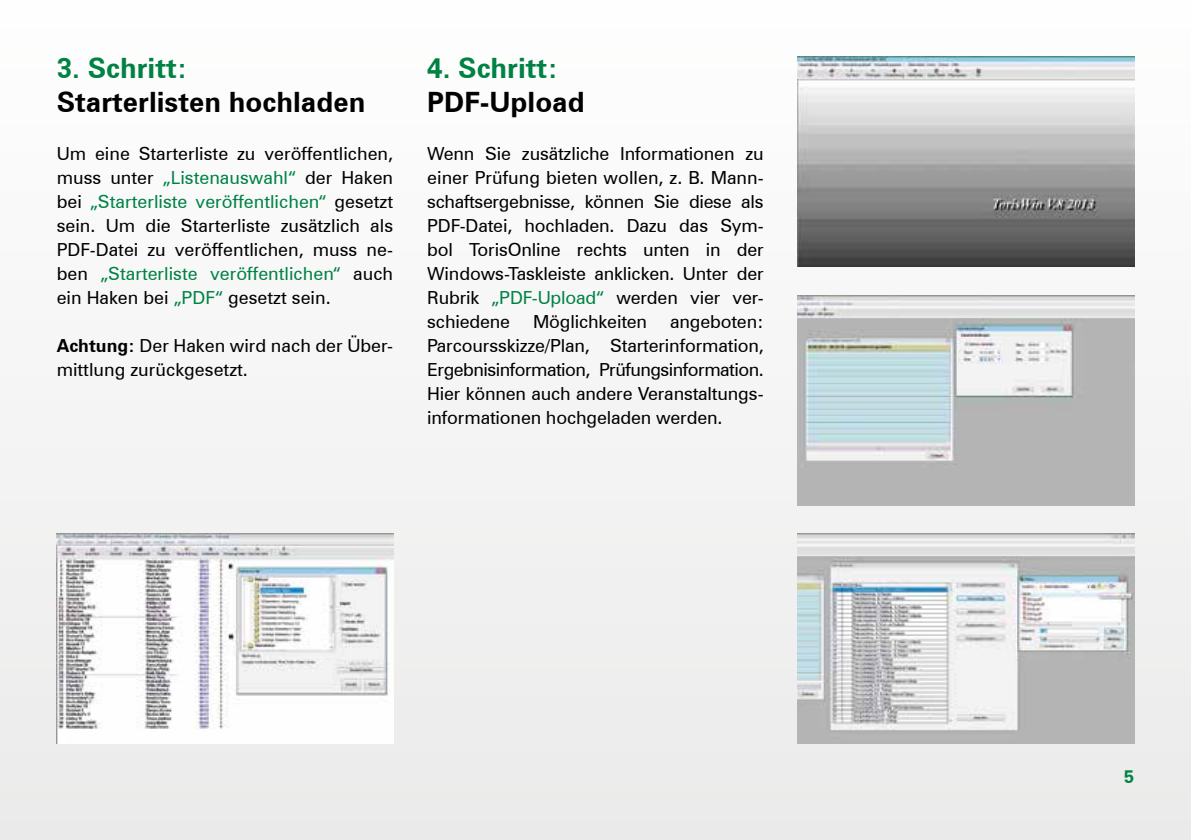
<style>
.page{position:relative;width:1191px;height:840px;background:#fff}
.page>*{position:absolute;margin:0;border:0;box-sizing:border-box;transform-origin:0 0}
.t1{font:700 28px "Zurich BT";color:#000}
.t2{font:700 28px "Zurich BT";color:#008244}
.t3{font:18px/24px "Zurich BT";letter-spacing:-.01em;color:#000;text-align:justify}
.t4{font:700 18px "Zurich BT";color:#008244}
.s1{color:#008244}
.s2{font-weight:700}
</style>
<div class="page">
<div style="left:0;top:0;width:1191px;height:839px;background:#f5f5f5"></div>
<img style="left:57px;top:533px;width:336px;height:210px">
<img style="left:797px;top:533px;width:337px;height:209px">
<img style="left:797px;top:57px;width:337px;height:209px">
<img style="left:797px;top:295px;width:337px;height:210px">
<h1 class="t2" style="left:57px;top:51px;width:132px">3. Schritt:</h1>
<h1 class="t1" style="left:57px;top:85px;width:310px">Starterlisten hochladen</h1>
<p class="t3" style="left:57px;top:141px;width:338px">Um eine Starterliste zu veröffentlichen, muss unter <span class="s1">„Listenauswahl“</span> der Haken bei <span class="s1">„Starterliste veröffentlichen“</span> gesetzt sein. Um die Starterliste zusätzlich als PDF-Datei zu veröffentlichen, muss ne&shy;ben <span class="s1">„Starterliste veröffentlichen“</span> auch ein Haken bei <span class="s1">„PDF“</span> gesetzt sein.</p>
<p class="t3" style="left:57px;top:333px;width:338px"><span class="s2">Achtung:</span> Der Haken wird nach der Über&shy;mittlung zurückgesetzt.</p>
<h1 class="t2" style="left:427px;top:51px;width:132px">4. Schritt:</h1>
<h1 class="t1" style="left:427px;top:85px;width:159px">PDF-Upload</h1>
<p class="t3" style="left:427px;top:141px;width:338px">Wenn Sie zusätzliche Informationen zu einer Prüfung bieten wollen, z. B. Mann&shy;schaftsergebnisse, können Sie diese als PDF-Datei, hochladen. Dazu das Sym&shy;bol TorisOnline rechts unten in der Windows-Taskleiste anklicken. Unter der Rubrik <span class="s1">„PDF-Upload“</span> werden vier ver&shy;schiedene</p>
<p class="t3" style="left:427px;top:309px;width:338px;text-indent:243px">angeboten:<br>Parcoursskizze/Plan, Starterinformation, Ergebnisinformation, Prüfungsinformation.<br>Hier können auch andere Veranstaltungs&shy;informationen hochgeladen werden.</p>
<p class="t3" style="left:533px;top:309px;width:116px">Möglichkeiten</p>
<p class="t4" style="left:1124px;top:765px;width:11px">5</p>
</div>
